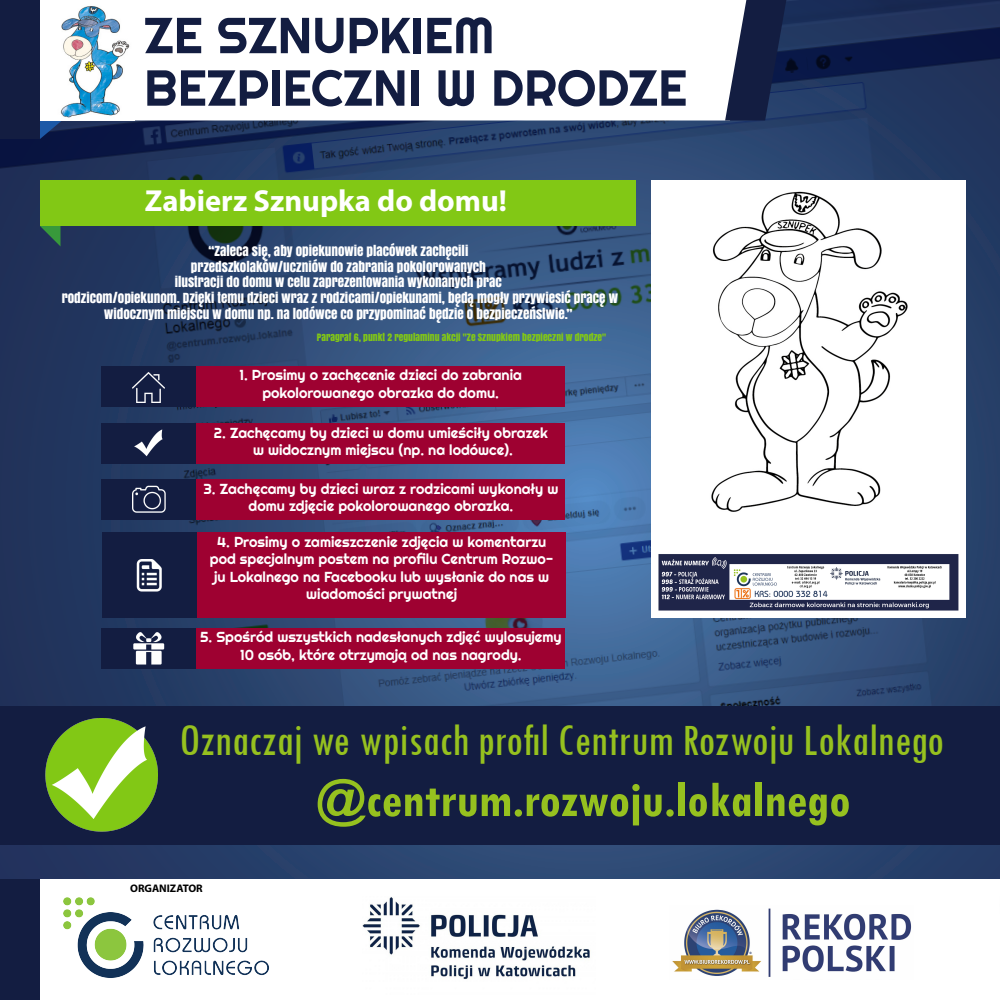
<style>
.page{position:relative;width:1000px;height:1000px;background:#fff}
.page>*{position:absolute;margin:0;border:0;box-sizing:border-box;transform-origin:0 0}
.t1{font:700 condensed 51px "Tw Cen";color:#96c11f}
.t2{font:50.5px "Righteous";color:#131d41}
.t3{font:condensed 46.5px "Tw Cen";color:#96c11f}
.t4{font:700 30.5px "Myriad Pro";color:#fff}
.t5{font:14.5px/17.4px "Righteous";color:#fff;text-align:center}
.t6{font:13px/15.6px "Anton";color:#fff;text-align:center}
.t7{font:700 11px "Myriad Pro";color:#000}
.t8{font:9.5px "Anton";color:#82c815}
</style>
<div class="page">
<svg style="left:0;top:844px;width:987px;height:36px;background:#2e466f"></svg>
<img style="left:0;top:0;width:1000px;height:706px">
<svg style="left:68px;top:0;width:683px;height:121px"></svg>
<svg style="left:40px;top:120px;width:28px;height:19px"></svg>
<div style="left:0;top:880px;width:40px;height:120px;background:#131d41"></div>
<svg style="left:725px;top:0;width:61px;height:120px"></svg>
<img style="left:40px;top:0;width:94px;height:120px">
<img style="left:63px;top:897px;width:206px;height:81px">
<img style="left:362px;top:897px;width:229px;height:83px">
<img style="left:672px;top:908px;width:240px;height:69px">
<div style="left:0;top:0;width:40px;height:139px;background:#131d41"></div>
<hr style="left:998px;top:517px;width:2px;height:424px;background:#000;opacity:.75">
<img style="left:987px;top:521px;width:13px;height:416px">
<div style="left:0;top:706px;width:1000px;height:138px;background:#131d41"></div>
<img style="left:45px;top:719px;width:112px;height:112px">
<img style="left:652px;top:180px;width:313px;height:438px">
<svg style="left:40px;top:226px;width:20px;height:20px"></svg>
<div style="left:40px;top:180px;width:596px;height:46px;background:#82c815"></div>
<div style="left:101px;top:366px;width:95px;height:41px;background:#131d41"></div>
<div style="left:196px;top:366px;width:369px;height:41px;background:#9e0131"></div>
<img style="left:133px;top:372px;width:32px;height:31px">
<div style="left:101px;top:423px;width:96px;height:41px;background:#131d41"></div>
<div style="left:197px;top:423px;width:368px;height:41px;background:#9e0131"></div>
<img style="left:134px;top:429px;width:29px;height:28px">
<div style="left:101px;top:480px;width:96px;height:40px;background:#131d41"></div>
<div style="left:197px;top:480px;width:368px;height:40px;background:#9e0131"></div>
<img style="left:133px;top:485px;width:32px;height:28px">
<div style="left:102px;top:532px;width:95px;height:86px;background:#131d41"></div>
<div style="left:197px;top:532px;width:369px;height:86px;background:#9e0131"></div>
<img style="left:136px;top:559px;width:26px;height:33px">
<div style="left:101px;top:628px;width:96px;height:41px;background:#131d41"></div>
<div style="left:197px;top:628px;width:368px;height:41px;background:#9e0131"></div>
<img style="left:133px;top:632px;width:32px;height:32px">
<p class="t2" style="left:144px;top:3px;width:352px">ZE SZNUPKIEM</p>
<p class="t2" style="left:144px;top:56px;width:545px">BEZPIECZNI W DRODZE</p>
<p class="t4" style="left:145px;top:181px;width:364px">Zabierz Sznupka do domu!</p>
<p class="t6" style="left:208px;top:243px;width:262px">“ZALECA SIĘ, ABY OPIEKUNOWIE PLACÓWEK ZACHĘCILI</p>
<p class="t6" style="left:191px;top:259px;width:296px">PRZEDSZKOLAKÓW/UCZNIÓW DO ZABRANIA POKOLOROWANYCH</p>
<p class="t6" style="left:175px;top:274px;width:329px">ILUSTRACJI DO DOMU W CELU ZAPREZENTOWANIA WYKONANYCH PRAC</p>
<p class="t6" style="left:62px;top:290px;width:557px">RODZICOM/OPIEKUNOM. DZIĘKI TEMU DZIECI WRAZ Z RODZICAMI/OPIEKUNAMI, BĘDĄ MOGŁY PRZYWIESIĆ PRACĘ W<br>WIDOCZNYM MIEJSCU W DOMU NP. NA LODÓWCE CO PRZYPOMINAĆ BĘDZIE O BEZPIECZEŃSTWIE.”</p>
<p class="t8" style="left:317px;top:330px;width:291px">PARAGRAF 6, PUNKT 2 REGULAMINU AKCJI "ZE SZNUPKIEM BEZPIECZNI W DRODZE"</p>
<p class="t5" style="left:239px;top:366px;width:284px">1. Prosimy o zachęcenie dzieci do zabrania</p>
<p class="t5" style="left:262px;top:384px;width:238px">pokolorowanego obrazka do domu.</p>
<p class="t5" style="left:214px;top:424px;width:336px">2. Zachęcamy by dzieci w domu umieściły obrazek</p>
<p class="t5" style="left:253px;top:441px;width:261px">w widocznym miejscu (np. na lodówce).</p>
<p class="t5" style="left:203px;top:480px;width:357px">3. Zachęcamy by dzieci wraz z rodzicami wykonały w domu zdjęcie pokolorowanego obrazka.</p>
<p class="t5" style="left:210px;top:533px;width:345px">4. Prosimy o zamieszczenie zdjęcia w komentarzu pod specjalnym postem na profilu Centrum Rozwo&shy;ju Lokalnego na Facebooku lub wysłanie do nas w wiadomości prywatnej</p>
<p class="t5" style="left:200px;top:628px;width:363px">5. Spośród wszystkich nadesłanych zdjęć wylosujemy<br>10 osób, które otrzymają od nas nagrody.</p>
<p class="t3" style="left:179px;top:712px;width:767px">Oznaczaj we wpisach profil Centrum Rozwoju Lokalnego</p>
<p class="t1" style="left:316px;top:769px;width:536px">@centrum.rozwoju.lokalnego</p>
<p class="t7" style="left:130px;top:881px;width:74px">ORGANIZATOR</p>
</div>
